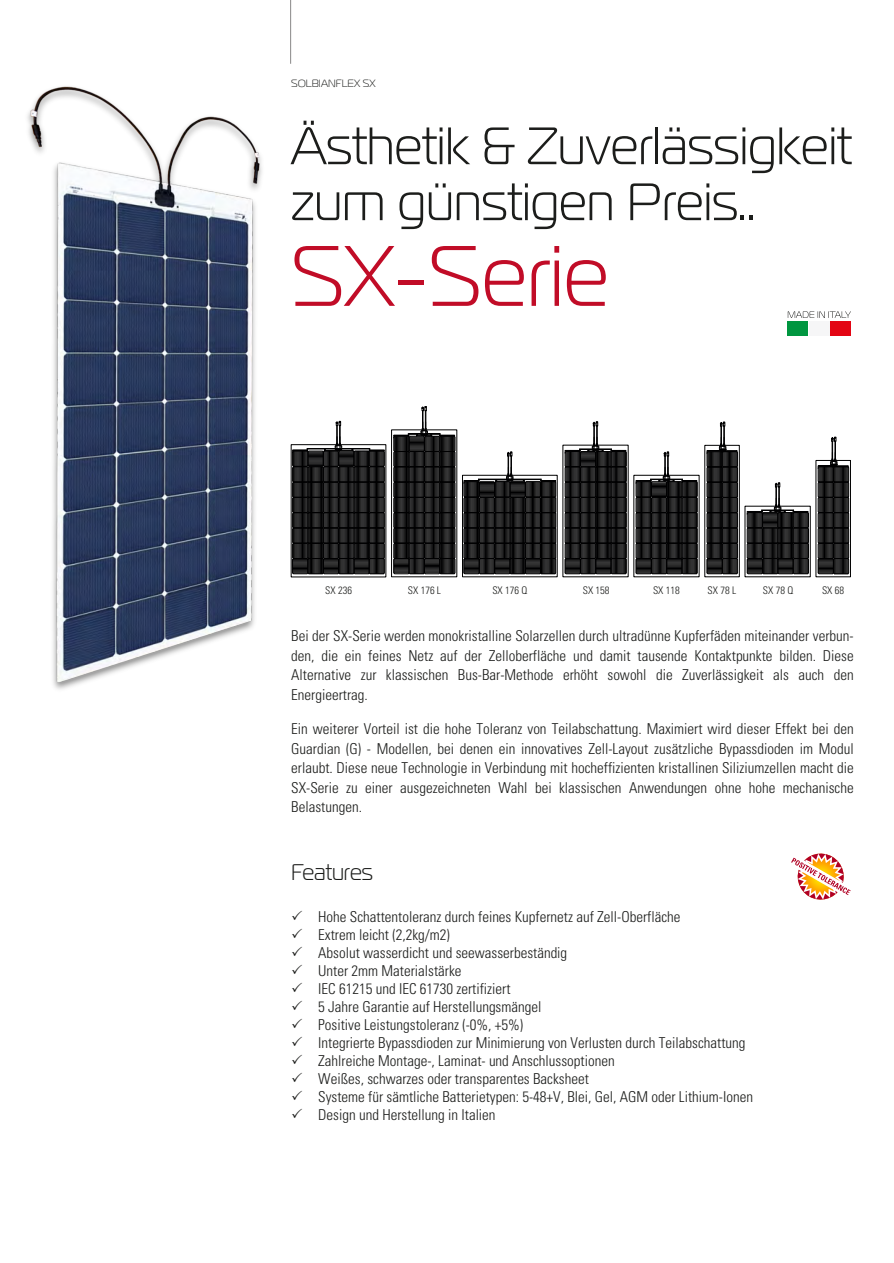
<style>
.page{position:relative;width:894px;height:1263px;background:#fff}
.page>*{position:absolute;margin:0;border:0;box-sizing:border-box;transform-origin:0 0}
.t1{font:300 85.5px "Magistral";color:#c10c27}
.t2{font:300 52.5px/55.9px "Magistral";color:#1c1d1b}
.t3{font:300 22.5px "Magistral";color:#1c1d1b}
.t4{font:300 condensed 15px/19.5px "Univers LT Std";color:#1c1d1b;text-align:justify}
.t5{font:300 condensed 10.5px "Univers LT Std";color:#1c1d1b}
.t6{font:300 10.5px "Magistral";color:#1c1d1b}
</style>
<div class="page">
<div style="left:391px;top:430px;width:66px;height:147px;border:1px solid #000001"></div>
<svg style="left:393px;top:406px;width:62px;height:168px;background:#3f3f3f"></svg>
<svg style="left:565px;top:422px;width:62px;height:152px;background:#404041"></svg>
<div style="left:816px;top:460px;width:35px;height:117px;border:1px solid #000001"></div>
<svg style="left:818px;top:437px;width:31px;height:137px"></svg>
<svg style="left:636px;top:452px;width:62px;height:122px"></svg>
<svg style="left:747px;top:483px;width:62px;height:91px"></svg>
<svg style="left:707px;top:422px;width:31px;height:152px;background:#3f3f3f"></svg>
<div style="left:462px;top:475px;width:95px;height:102px;border:1px solid #000001"></div>
<svg style="left:463px;top:452px;width:93px;height:122px"></svg>
<svg style="left:292px;top:421px;width:93px;height:153px"></svg>
<hr style="left:290px;top:0;width:1px;height:64px;background:#888787">
<svg style="left:788px;top:311px;width:63px;height:7px"></svg>
<div style="left:809px;top:322px;width:20px;height:14px;background:#f6f6f7"></div>
<div style="left:831px;top:322px;width:20px;height:14px;background:#e30514"></div>
<div style="left:787px;top:322px;width:21px;height:14px;background:#009640"></div>
<svg style="left:791px;top:853px;width:60px;height:47px"></svg>
<img style="left:30px;top:87px;width:229px;height:595px">
<p class="t6" style="left:291px;top:78px;width:86px">SOLBIANFLEX SX</p>
<h2 class="t2" style="left:291px;top:116px;width:562px">Ästhetik &amp; Zuverlässigkeit zum günstigen Preis..</h2>
<h1 class="t1" style="left:291px;top:238px;width:319px">SX-Serie</h1>
<p class="t5" style="left:325px;top:584px;width:28px">SX 236</p>
<p class="t5" style="left:408px;top:584px;width:35px">SX 176 L</p>
<p class="t5" style="left:492px;top:584px;width:36px">SX 176 Q</p>
<p class="t5" style="left:583px;top:584px;width:28px">SX 158</p>
<p class="t5" style="left:653px;top:584px;width:28px">SX 118</p>
<p class="t5" style="left:708px;top:584px;width:30px">SX 78 L</p>
<p class="t5" style="left:763px;top:584px;width:32px">SX 78 Q</p>
<p class="t5" style="left:822px;top:584px;width:24px">SX 68</p>
<p class="t4" style="left:291px;top:626px;width:564px">Bei der SX-Serie werden monokristalline Solarzellen durch ultradünne Kupferfäden miteinander verbun&shy;den, die ein feines Netz auf der Zelloberfläche und damit tausende Kontaktpunkte bilden. Diese Alternative zur klassischen Bus-Bar-Methode erhöht sowohl die Zuverlässigkeit als auch den Energieertrag.</p>
<p class="t4" style="left:291px;top:719px;width:564px">Ein weiterer Vorteil ist die hohe Toleranz von Teilabschattung. Maximiert wird dieser Effekt bei den Guardian (G) - Modellen, bei denen ein innovatives Zell-Layout zusätzliche Bypassdioden im Modul erlaubt. Diese neue Technologie in Verbindung mit hocheffizienten kristallinen Siliziumzellen macht die SX-Serie zu einer ausgezeichneten Wahl bei klassischen Anwendungen ohne hohe mechanische Belastungen.</p>
<h3 class="t3" style="left:291px;top:862px;width:83px">Features</h3>
<p class="t4" style="left:291px;top:907px;width:391px">✓ Hohe Schattentoleranz durch feines Kupfernetz auf Zell-Oberfläche</p>
<p class="t4" style="left:291px;top:925px;width:160px">✓ Extrem leicht (2,2kg/m2)</p>
<p class="t4" style="left:291px;top:943px;width:278px">✓ Absolut wasserdicht und seewasserbeständig</p>
<p class="t4" style="left:291px;top:961px;width:172px">✓ Unter 2mm Materialstärke</p>
<p class="t4" style="left:291px;top:979px;width:221px">✓ IEC 61215 und IEC 61730 zertifiziert</p>
<p class="t4" style="left:291px;top:997px;width:252px">✓ 5 Jahre Garantie auf Herstellungsmängel</p>
<p class="t4" style="left:291px;top:1015px;width:233px">✓ Positive Leistungstoleranz (-0%, +5%)</p>
<p class="t4" style="left:291px;top:1033px;width:456px">✓ Integrierte Bypassdioden zur Minimierung von Verlusten durch Teilabschattung</p>
<p class="t4" style="left:291px;top:1051px;width:325px">✓ Zahlreiche Montage-, Laminat- und Anschlussoptionen</p>
<p class="t4" style="left:291px;top:1069px;width:299px">✓ Weißes, schwarzes oder transparentes Backsheet</p>
<p class="t4" style="left:291px;top:1087px;width:463px">✓ Systeme für sämtliche Batterietypen: 5-48+V, Blei, Gel, AGM oder Lithium-Ionen</p>
<p class="t4" style="left:291px;top:1105px;width:206px">✓ Design und Herstellung in Italien</p>
</div>
